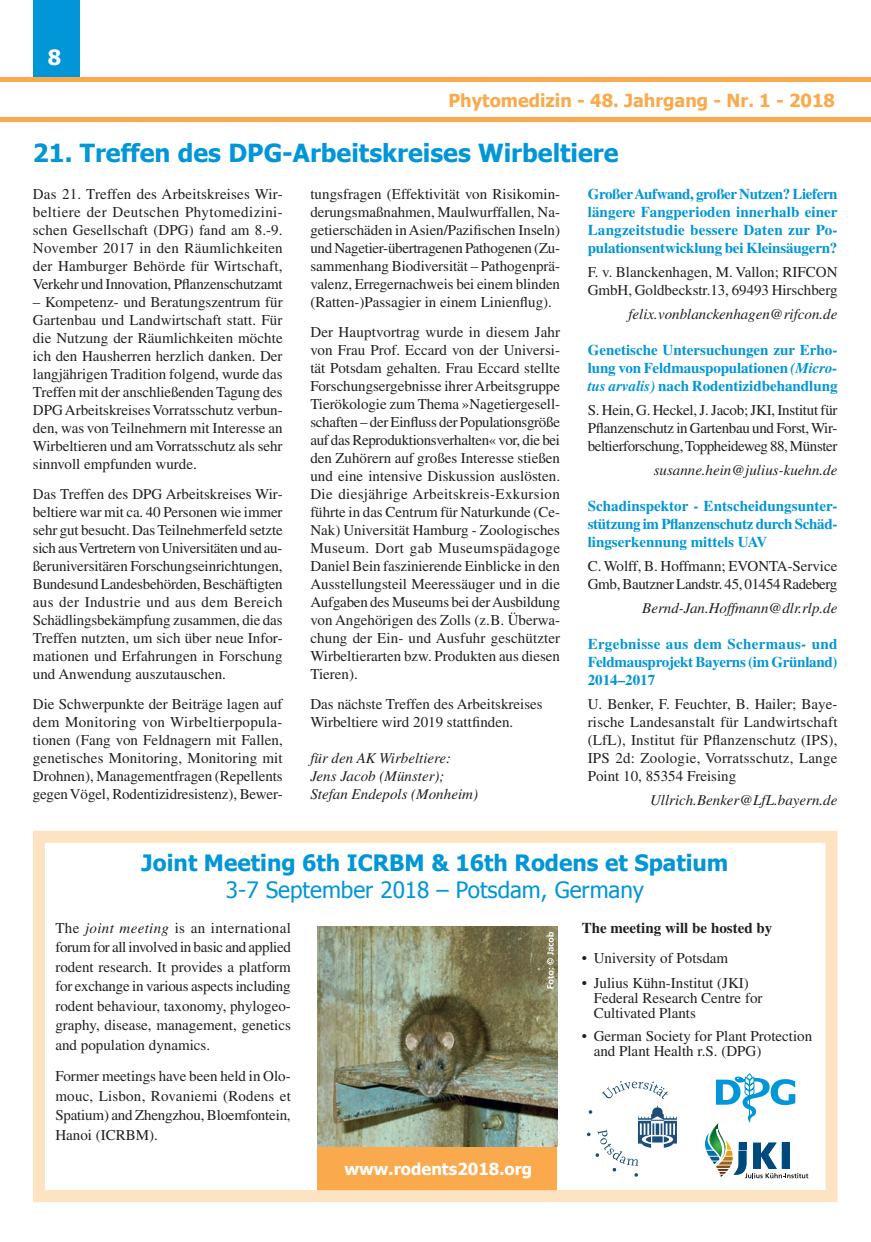
<style>
.page{position:relative;width:871px;height:1242px;background:#fff}
.page>*{position:absolute;margin:0;border:0;box-sizing:border-box;transform-origin:0 0}
.t1{font:700 24.9px "Tahoma";color:#0196d7}
.t2{font:700 22.5px "Tahoma";color:#0196d7}
.t3{font:22.5px "Tahoma";color:#0196d7}
.t4{font:700 21px "Tahoma";color:#fff}
.t5{font:700 18px "Tahoma";color:#faaa4d}
.t6{font:700 16.5px "Tahoma";color:#fff}
.t7{font:15px/18px "Times";color:#231f20;text-align:justify}
.t8{font:700 15px/18px "Times";letter-spacing:-.01em;color:#0196d7;text-align:justify}
.t9{font:italic 15px/18px "Times";color:#231f20}
.t10{font:15px/18px "Times";letter-spacing:-.025em;color:#231f20}
.t11{font:700 15px "Times";color:#231f20}
.s1{font-style:italic}
</style>
<div class="page">
<div style="left:33px;top:0;width:46px;height:82px;background:#0196d7"></div>
<hr style="left:0;top:117px;width:870px;height:4px;background:#faaa4d">
<hr style="left:0;top:78px;width:870px;height:4px;background:#faaa4d">
<div style="left:317px;top:1144px;width:240px;height:47px;background:#faaa4d"></div>
<div style="left:33px;top:831px;width:804px;height:371px;border:12px solid #fee3c2"></div>
<svg style="left:705px;top:1073px;width:102px;height:105px"></svg>
<img style="left:317px;top:926px;width:240px;height:220px">
<svg style="left:601px;top:1081px;width:66px;height:18px"></svg>
<svg style="left:586px;top:1105px;width:90px;height:72px"></svg>
<svg style="left:546px;top:932px;width:7px;height:56px"></svg>
<h3 class="t4" style="left:48px;top:43px;width:15px">8</h3>
<p class="t5" style="left:448px;top:88px;width:388px">Phytomedizin - 48. Jahrgang - Nr. 1 - 2018</p>
<h1 class="t1" style="left:33px;top:136px;width:586px">21. Treffen des DPG-Arbeitskreises Wirbeltiere</h1>
<p class="t7" style="left:33px;top:185px;width:251px">Das 21. Treffen des Arbeitskreises Wir&shy;beltiere der Deutschen Phytomedizini&shy;schen Gesellschaft (DPG) fand am 8.-9.<br>November 2017 in den Räumlichkeiten der Hamburger Behörde für Wirtschaft, Verkehr und Innovation, Pflanzenschutzamt</p>
<p class="t7" style="left:33px;top:293px;width:251px">– Kompetenz- und Beratungszentrum für Gartenbau und Landwirtschaft statt. Für die Nutzung der Räumlichkeiten möchte ich den Hausherren herzlich danken. Der langjährigen Tradition folgend, wurde das Treffen mit der anschließenden Tagung des DPG Arbeitskreises Vorratsschutz verbun&shy;den, was von Teilnehmern mit Interesse an Wirbeltieren und am Vorratsschutz als sehr sinnvoll empfunden wurde.</p>
<p class="t7" style="left:33px;top:485px;width:251px">Das Treffen des DPG Arbeitskreises Wir&shy;beltiere war mit ca. 40 Personen wie immer sehr gut besucht. Das Teilnehmerfeld setzte sich aus Vertretern von Universitäten und au&shy;ßeruniversitären Forschungseinrichtungen, Bundesund Landesbehörden, Beschäftigten aus der Industrie und aus dem Bereich Schädlingsbekämpfung zusammen, die das Treffen nutzten, um sich über neue Infor&shy;mationen und Erfahrungen in Forschung und Anwendung auszutauschen.</p>
<p class="t7" style="left:33px;top:695px;width:251px">Die Schwerpunkte der Beiträge lagen auf dem Monitoring von Wirbeltierpopula&shy;tionen (Fang von Feldnagern mit Fallen, genetisches Monitoring, Monitoring mit Drohnen), Managementfragen (Repellents gegen Vögel, Rodentizidresistenz), Bewer-</p>
<p class="t7" style="left:310px;top:185px;width:251px">tungsfragen (Effektivität von Risikomin&shy;derungsmaßnahmen, Maulwurffallen, Na&shy;getierschäden in Asien/Pazifischen Inseln) und Nagetier-übertragenen Pathogenen (Zu&shy;sammenhang Biodiversität – Pathogenprä&shy;valenz, Erregernachweis bei einem blinden (Ratten-)Passagier in einem Linienflug).</p>
<p class="t7" style="left:310px;top:323px;width:251px">Der Hauptvortrag wurde in diesem Jahr von Frau Prof. Eccard von der Universi&shy;tät Potsdam gehalten. Frau Eccard stellte Forschungsergebnisse ihrer Arbeitsgruppe Tierökologie zum Thema »Nagetiergesell&shy;schaften – der Einfluss der Populationsgröße auf das Reproduktionsverhalten« vor, die bei den Zuhörern auf großes Interesse stießen und eine intensive Diskussion auslösten.<br>Die diesjährige Arbeitskreis-Exkursion führte in das Centrum für Naturkunde (Ce-Nak) Universität Hamburg - Zoologisches Museum. Dort gab Museumspädagoge Daniel Bein faszinierende Einblicke in den Ausstellungsteil Meeressäuger und in die Aufgaben des Museums bei der Ausbildung von Angehörigen des Zolls (z.B. Überwa&shy;chung der Ein- und Ausfuhr geschützter Wirbeltierarten bzw. Produkten aus diesen Tieren).</p>
<p class="t7" style="left:310px;top:695px;width:234px">Das nächste Treffen des Arbeitskreises<br>Wirbeltiere wird 2019 stattfinden.</p>
<p class="t9" style="left:310px;top:749px;width:169px">für den AK Wirbeltiere:<br>Jens Jacob (Münster);<br>Stefan Endepols (Monheim)</p>
<p class="t8" style="left:587px;top:185px;width:251px">Großer Aufwand, großer Nutzen? Liefern längere Fangperioden innerhalb einer Langzeitstudie bessere Daten zur Po&shy;pulationsentwicklung bei Kleinsäugern?</p>
<p class="t7" style="left:587px;top:263px;width:251px">F. v. Blanckenhagen, M. Vallon; RIFCON<br>GmbH, Goldbeckstr.13, 69493 Hirschberg</p>
<p class="t9" style="left:628px;top:305px;width:210px">felix.vonblanckenhagen@rifcon.de</p>
<p class="t8" style="left:587px;top:341px;width:251px">Genetische Untersuchungen zur Erho&shy;lung von Feldmauspopulationen <span class="s1">(Micro&shy;tus arvalis)</span> nach Rodentizidbehandlung</p>
<p class="t7" style="left:587px;top:401px;width:251px">S. Hein, G. Heckel, J. Jacob; JKI, Institut für Pflanzenschutz in Gartenbau und Forst, Wir&shy;beltierforschung, Toppheideweg 88, Münster</p>
<p class="t9" style="left:653px;top:461px;width:185px">susanne.hein@julius-kuehn.de</p>
<p class="t8" style="left:587px;top:497px;width:251px">Schadinspektor - Entscheidungsunter&shy;stützung im Pflanzenschutz durch Schäd&shy;lingserkennung mittels UAV</p>
<p class="t10" style="left:587px;top:557px;width:251px">C. Wolff, B. Hoffmann; EVONTA-Service<br>Gmb, Bautzner Landstr. 45, 01454 Radeberg</p>
<p class="t9" style="left:641px;top:599px;width:197px">Bernd-Jan.Hoffmann@dlr.rlp.de</p>
<p class="t8" style="left:587px;top:635px;width:251px">Ergebnisse aus dem Schermaus- und Feldmausprojekt Bayerns (im Grünland)<br>2014–2017</p>
<p class="t7" style="left:587px;top:695px;width:251px">U. Benker, F. Feuchter, B. Hailer; Baye&shy;rische Landesanstalt für Landwirtschaft (LfL), Institut für Pflanzenschutz (IPS), IPS 2d: Zoologie, Vorratsschutz, Lange Point 10, 85354 Freising</p>
<p class="t9" style="left:649px;top:791px;width:189px">Ullrich.Benker@LfL.bayern.de</p>
<h2 class="t2" style="left:141px;top:847px;width:588px">Joint Meeting 6th ICRBM &amp; 16th Rodens et Spatium</h2>
<h2 class="t3" style="left:226px;top:875px;width:419px">3-7 September 2018 – Potsdam, Germany</h2>
<p class="t7" style="left:55px;top:918px;width:237px;line-height:19.5px">The <span class="s1">joint meeting</span> is an international forum for all involved in basic and applied rodent research. It provides a platform for exchange in various aspects including rodent behaviour, taxonomy, phylogeo&shy;graphy, disease, management, genetics and population dynamics.</p>
<p class="t7" style="left:55px;top:1066px;width:237px;line-height:19.5px">Former meetings have been held in Olo&shy;mouc, Lisbon, Rovaniemi (Rodens et Spatium) and Zhengzhou, Bloemfontein, Hanoi (ICRBM).</p>
<p class="t6" style="left:344px;top:1157px;width:189px">www.rodents2018.org</p>
<p class="t11" style="left:581px;top:918px;width:192px">The meeting will be hosted by</p>
<p class="t7" style="left:581px;top:948px;width:148px">• University of Potsdam</p>
<p class="t7" style="left:593px;top:975px;width:170px;line-height:15px;text-align:left;text-indent:-12px">• Julius Kühn-Institut (JKI)<br>Federal Research Centre for<br>Cultivated Plants</p>
<p class="t7" style="left:593px;top:1028px;width:220px;line-height:15px;text-indent:-12px">• German Society for Plant Protection and Plant Health r.S. (DPG)</p>
</div>
